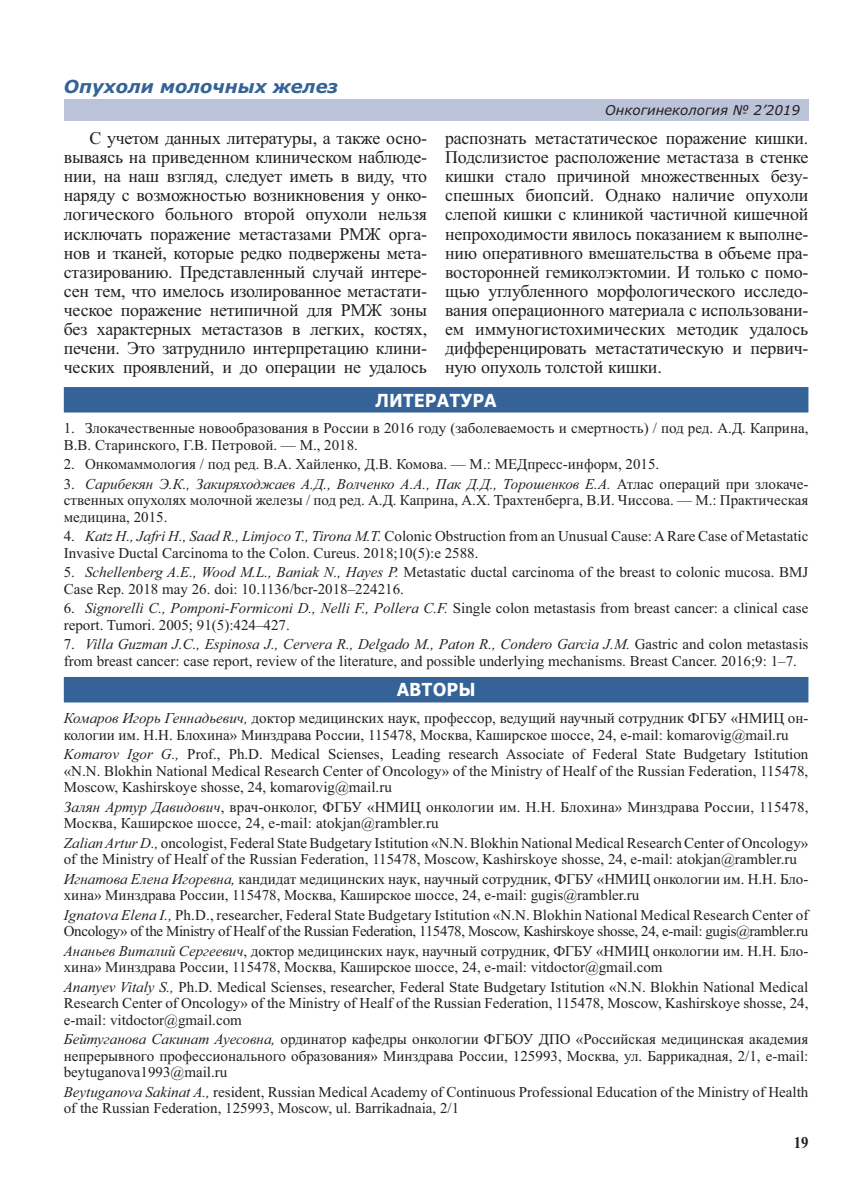
<style>
.page{position:relative;width:851px;height:1191px;background:#fff}
.page>*{position:absolute;margin:0;border:0;box-sizing:border-box;transform-origin:0 0}
.t1{font:italic 700 18px "Verdana";color:#366397}
.t2{font:700 18px "Verdana";color:#fff;scale:.9 1}
.t3{font:17.85px/19px "Times New Roman";letter-spacing:-.01em;color:#231f20;text-align:justify}
.t4{font:700 16.5px "Times New Roman";color:#231f20;scale:.9 1}
.t5{font:15px/16.5px "Times New Roman";color:#231f20}
.t6{font:15px/16.5px "Times New Roman";letter-spacing:-.025em;color:#231f20}
.t7{font:italic 13.5px "Verdana";color:#231f20}
.s1{font-size:18px}
.s2{font-style:italic}
</style>
<div class="page">
<div style="left:64px;top:99px;width:744px;height:21px;background:#bbc3d8"></div>
<div style="left:64px;top:387px;width:744px;height:25px;background:#366397"></div>
<div style="left:64px;top:677px;width:744px;height:25px;background:#366397"></div>
<p class="t1" style="left:64px;top:80px;width:276px">Опухоли молочных желез</p>
<p class="t3" style="left:64px;top:130px;width:365px;text-indent:26px">С учетом данных литературы, а также осно&shy;вываясь на приведенном клиническом наблюде&shy;нии, на наш взгляд, следует иметь в виду, что наряду с возможностью возникновения у онко&shy;логического больного второй опухоли нельзя исключать поражение метастазами РМЖ орга&shy;нов и тканей, которые редко подвержены мета&shy;стазированию. Представленный случай интере&shy;сен тем, что имелось изолированное метастати&shy;ческое поражение нетипичной для РМЖ зоны без характерных метастазов в легких, костях, печени. Это затруднило интерпретацию клини&shy;ческих проявлений, и до операции не удалось</p>
<p class="t3" style="left:445px;top:130px;width:365px">распознать метастатическое поражение кишки.<br>Подслизистое расположение метастаза в стенке кишки стало причиной множественных безу&shy;спешных биопсий. Однако наличие опухоли слепой кишки с клиникой частичной кишечной непроходимости явилось показанием к выполне&shy;нию оперативного вмешательства в объеме пра&shy;восторонней гемиколэктомии. И только с помо&shy;щью углубленного морфологического исследо&shy;вания операционного материала с использовани&shy;ем иммуногистохимических методик удалось дифференцировать метастатическую и первич&shy;ную опухоль толстой кишк<span class="s1">и.</span></p>
<p class="t2" style="left:375px;top:390px;width:136px">ЛИТЕРАТУРА</p>
<p class="t5" style="left:64px;top:421px;width:746px">1. Злокачественные новообразования в России в 2016 году (заболеваемость и смертность) / под ред. А.Д. Каприна,<br>В.В. Старинского, Г.В. Петровой. — М., 2018.</p>
<p class="t5" style="left:64px;top:457px;width:597px">2. Онкомаммология / под ред. В.А. Хайленко, Д.В. Комова. — М.: МЕДпреcс-информ, 2015.</p>
<p class="t5" style="left:64px;top:477px;width:746px;text-align:justify">3. <span class="s2">Сарибекян Э.К., Закиряходжаев А.Д., Волченко А.А., Пак Д.Д., Торошенков Е.А.</span> Атлас операций при злокаче&shy;ственных опухолях молочной железы / под ред. А.Д. Каприна, А.Х. Трахтенберга, В.И. Чиссова. — М.: Практическая медицина, 2015.</p>
<p class="t5" style="left:64px;top:529px;width:13px">4.</p>
<p class="t7" style="left:605px;top:105px;width:196px">Онкогинекология № 2’2019</p>
<p class="t5" style="left:64px;top:529px;width:746px;text-indent:21px"><span class="s2">Katz H., Jafri H., Saad R., Limjoco T., Tirona M.T.</span> Colonic Obstruction from an Unusual Cause: A Rare Case of Metastatic<br>Invasive Ductal Carcinoma to the Colon. Cureus. 2018;10(5):e 2588.</p>
<p class="t5" style="left:64px;top:565px;width:13px">5.</p>
<p class="t5" style="left:64px;top:565px;width:746px;text-indent:21px"><span class="s2">Schellenberg A.E., Wood M.L., Baniak N., Hayes P.</span> Metastatic ductal carcinoma of the breast to colonic mucosa. BMJ<br>Case Rep. 2018 may 26. doi: 10.1136/bcr-2018–224216.</p>
<p class="t5" style="left:64px;top:601px;width:13px">6.</p>
<p class="t5" style="left:64px;top:601px;width:746px;text-indent:21px"><span class="s2">Signorelli C., Pomponi-Formiconi D., Nelli F., Pollera C.F.</span> Single colon metastasis from breast cancer: a clinical case report. Tumori. 2005; 91(5):424–427.</p>
<p class="t5" style="left:64px;top:637px;width:746px">7. <span class="s2">Villa Guzman J.C., Espinosa J., Cervera R., Delgado M., Paton R., Condero Garcia J.M.</span> Gastric and colon metastasis from breast cancer: case report, review of the literature, and possible underlying mechanisms. Breast Cancer. 2016;9: 1–7.</p>
<p class="t2" style="left:396px;top:679px;width:89px">АВТОРЫ</p>
<p class="t5" style="left:64px;top:711px;width:746px"><span class="s2">Комаров Игорь Геннадьевич,</span> доктор медицинских наук, профессор, ведущий научный сотрудник ФГБУ «НМИЦ он&shy;кологии им. Н.Н. Блохина» Минздрава России, 115478, Москва, Каширское шоссе, 24, e-mail: komarovig@mail.ru</p>
<p class="t5" style="left:64px;top:747px;width:746px;text-align:justify"><span class="s2">Komarov Igor G.,</span> Prof., Ph.D. Medical Scienses, Leading research Associate of Federal State Budgetary Istitution «N.N. Blokhin National Medical Research Center of Oncology» of the Ministry of Healf of the Russian Federation, 115478, Moscow, Kashirskoye shosse, 24, komarovig@mail.ru</p>
<p class="t5" style="left:64px;top:800px;width:746px"><span class="s2">Залян Артур Давидович</span>, врач-онколог, ФГБУ «НМИЦ онкологии им. Н.Н. Блохина» Минздрава России, 115478,<br>Москва, Каширское шоссе, 24, e-mail: atokjan@rambler.ru</p>
<p class="t5" style="left:64px;top:836px;width:746px"><span class="s2">Zalian Artur D.,</span> oncologist, Federal State Budgetary Istitution «N.N. Blokhin National Medical Research Center of Oncology» of the Ministry of Healf of the Russian Federation, 115478, Moscow, Kashirskoye shosse, 24, e-mail: atokjan@rambler.ru</p>
<p class="t5" style="left:64px;top:872px;width:746px"><span class="s2">Игнатова Eлена Игоревна,</span> кандидат медицинских наук, научный сотрудник, ФГБУ «НМИЦ онкологии им. Н.Н. Бло&shy;хина» Минздрава России, 115478, Москва, Каширское шоссе, 24, e-mail: gugis@rambler.ru</p>
<p class="t6" style="left:64px;top:908px;width:746px"><span class="s2">Ignatova Elena I.,</span> Ph.D., researcher, Federal State Budgetary Istitution «N.N. Blokhin National Medical Research Center of<br>Oncology» of the Ministry of Healf of the Russian Federation, 115478, Moscow, Kashirskoye shosse, 24, e-mail: gugis@rambler.ru</p>
<p class="t5" style="left:64px;top:943px;width:746px"><span class="s2">Ананьев Виталий Сергеевич</span>, доктор медицинских наук, научный сотрудник, ФГБУ «НМИЦ онкологии им. Н.Н. Бло&shy;хина» Минздрава России, 115478, Москва, Каширское шоссе, 24, e-mail: vitdoctor@gmail.com</p>
<p class="t5" style="left:64px;top:979px;width:746px;text-align:justify"><span class="s2">Ananyev Vitaly S.,</span> Ph.D. Medical Scienses, researcher, Federal State Budgetary Istitution «N.N. Blokhin National Medical Research Center of Oncology» of the Ministry of Healf of the Russian Federation, 115478, Moscow, Kashirskoye shosse, 24, e-mail: vitdoctor@gmail.com</p>
<p class="t5" style="left:64px;top:1032px;width:746px;text-align:justify"><span class="s2">Бейтуганова Сакинат Ауесовна,</span> ординатор кафедры онкологии ФГБОУ ДПО «Российская медицинская академия непрерывного профессионального образования» Минздрава России, 125993, Москва, ул. Баррикадная, 2/1, e-mail: beytuganova1993@mail.ru</p>
<p class="t5" style="left:64px;top:1084px;width:746px"><span class="s2">Beytuganova Sakinat A.,</span> resident, Russian Medical Academy of Continuous Professional Education of the Ministry of Health of the Russian Federation, 125993, Moscow, ul. Barrikadnaia, 2/1</p>
<p class="t4" style="left:793px;top:1137px;width:18px">19</p>
</div>
